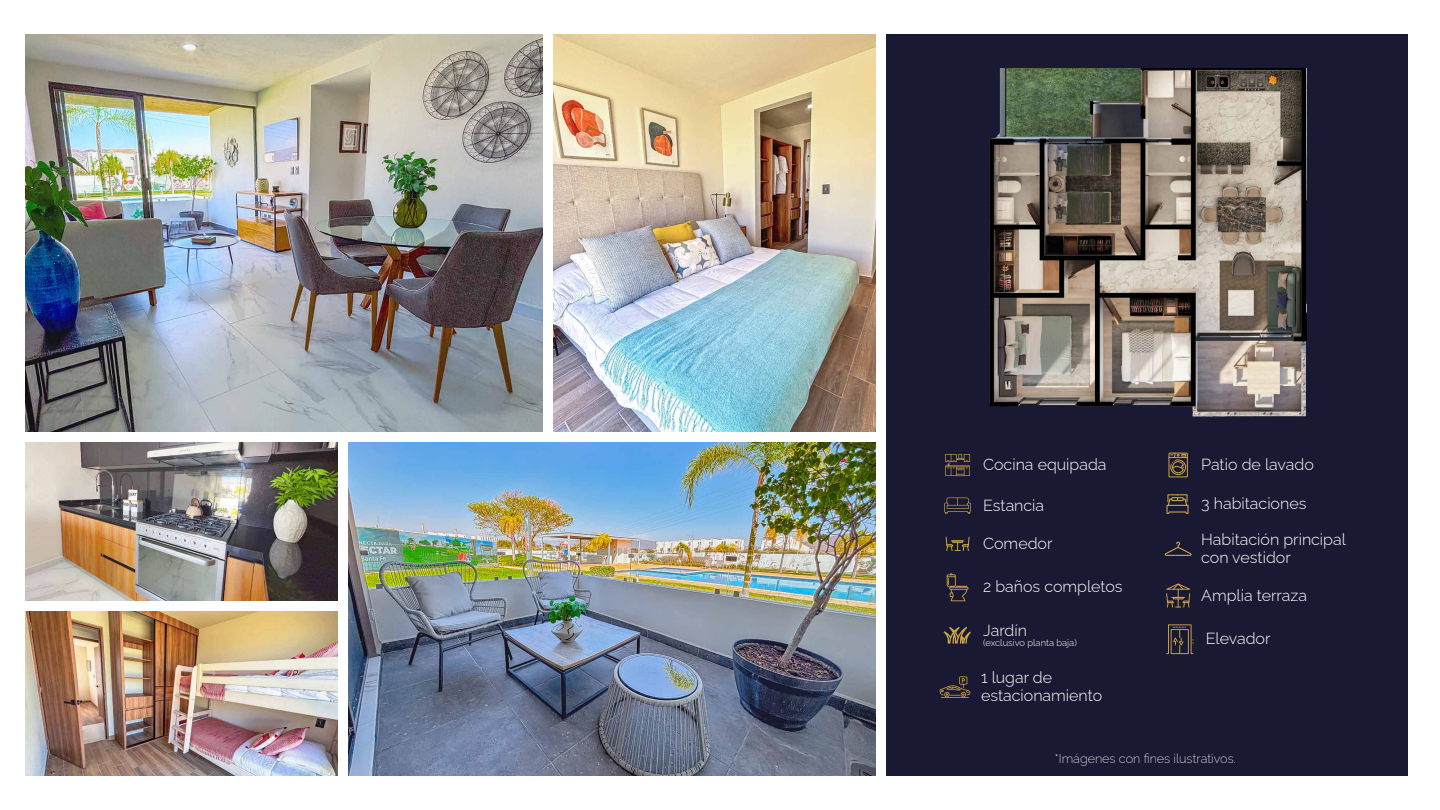
<style>
.page{position:relative;width:1440px;height:810px;background:#fff}
.page>*{position:absolute;margin:0;border:0;box-sizing:border-box;transform-origin:0 0}
.t1{font:100 16.05px/18.5px "Raleway";color:#fff}
.t2{font:100 12.67px "Raleway";color:#fff}
.t3{font:100 9.38px "Raleway";color:#fff}
</style>
<div class="page">
<div style="left:881px;top:34px;width:527px;height:742px;background:#1a1933"></div>
<img style="left:989px;top:68px;width:318px;height:349px">
<svg style="left:947px;top:573px;width:22px;height:28px"></svg>
<svg style="left:946px;top:537px;width:24px;height:14px"></svg>
<svg style="left:945px;top:454px;width:25px;height:22px"></svg>
<svg style="left:944px;top:498px;width:27px;height:16px"></svg>
<svg style="left:944px;top:627px;width:27px;height:17px"></svg>
<svg style="left:940px;top:676px;width:31px;height:22px"></svg>
<svg style="left:1166px;top:494px;width:23px;height:20px"></svg>
<svg style="left:1165px;top:542px;width:27px;height:14px"></svg>
<svg style="left:1168px;top:453px;width:20px;height:24px"></svg>
<svg style="left:1166px;top:584px;width:24px;height:24px"></svg>
<svg style="left:1166px;top:624px;width:28px;height:30px"></svg>
<img style="left:26px;top:34px;width:850px;height:742px">
<div style="left:543px;top:0;width:10px;height:439px;background:#fff"></div>
<div style="left:339px;top:437px;width:9px;height:373px;background:#fff"></div>
<div style="left:0;top:432px;width:882px;height:10px;background:#fff"></div>
<div style="left:0;top:601px;width:344px;height:10px;background:#fff"></div>
<div style="left:876px;top:0;width:10px;height:810px;background:#fff"></div>
<p class="t1" style="left:983px;top:453px;width:125px">Cocina equipada</p>
<p class="t1" style="left:983px;top:494px;width:63px">Estancia</p>
<p class="t1" style="left:983px;top:532px;width:71px">Comedor</p>
<p class="t1" style="left:983px;top:576px;width:141px">2 baños completos</p>
<p class="t1" style="left:983px;top:619px;width:45px">Jardín</p>
<p class="t3" style="left:983px;top:635px;width:95px">(exclusivo planta baja)</p>
<p class="t1" style="left:981px;top:666px;width:123px">1 lugar de estacionamiento</p>
<p class="t1" style="left:1201px;top:453px;width:114px">Patio de lavado</p>
<p class="t1" style="left:1201px;top:493px;width:107px">3 habitaciones</p>
<p class="t1" style="left:1201px;top:528px;width:146px">Habitación principal con vestidor</p>
<p class="t1" style="left:1201px;top:584px;width:107px">Amplia terraza</p>
<p class="t1" style="left:1206px;top:628px;width:66px">Elevador</p>
<p class="t2" style="left:1055px;top:748px;width:182px">*Imágenes con fines ilustrativos.</p>
</div>
